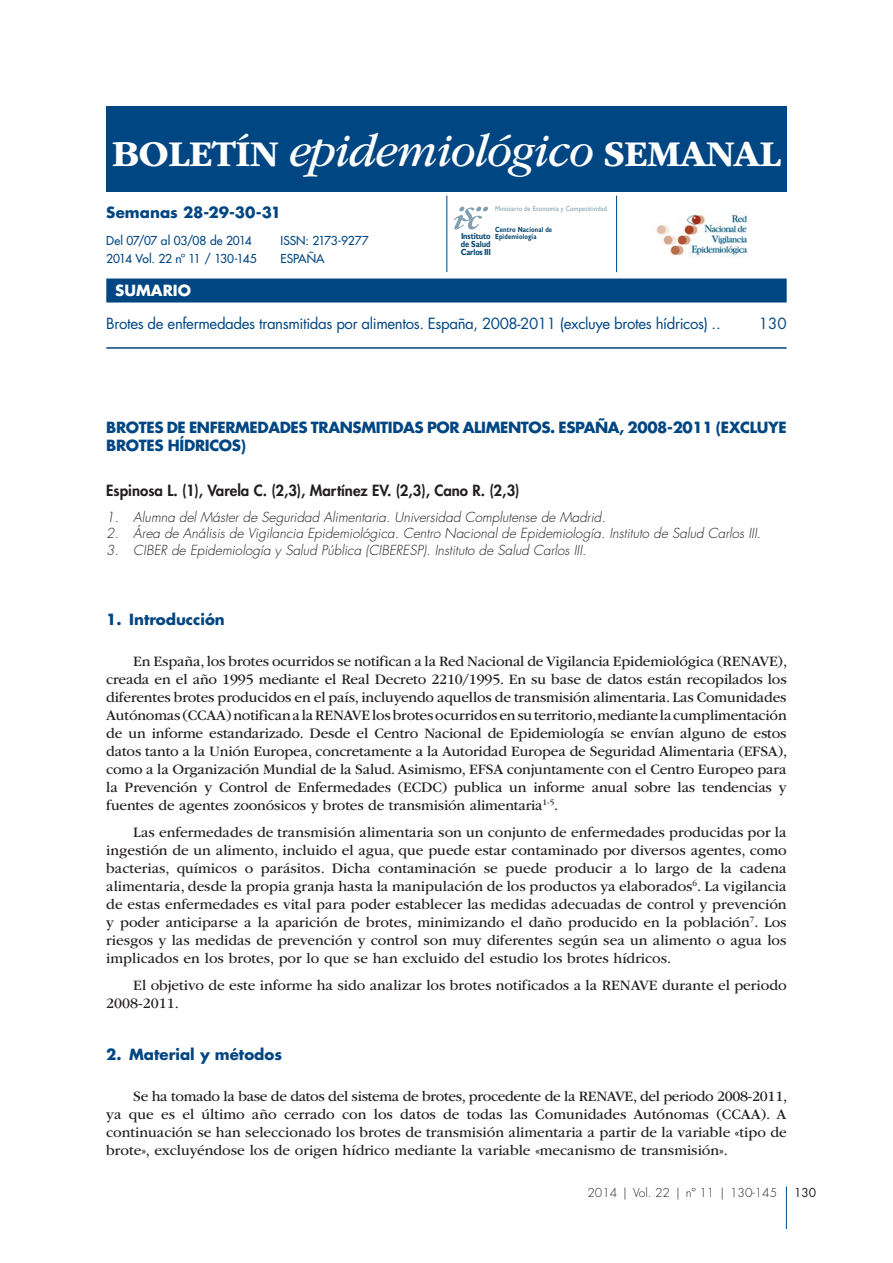
<style>
.page{position:relative;width:893px;height:1263px;background:#fff}
.page>*{position:absolute;margin:0;border:0;box-sizing:border-box;transform-origin:0 0}
.PUBLICACION-TITULO{font:700 37.8px "ITC Garamond Std";letter-spacing:-.025em;color:#fff}
.GENERAL-PARRAFO-1{font:15px/18px "ITC Garamond Std";color:#231f20;text-align:justify}
.SUMARIO-NIVEL-1{font:15px "Futura Std";letter-spacing:-.025em;color:#004682}
.GENERAL-NIVEL-1{font:700 15px/18px "Futura Std";letter-spacing:-.025em;color:#004682}
.GENERAL-AUTOR-DESP{font:800 15px "Futura Std";color:#231f20}
.GENERAL-NIVEL-2{font:700 15px "Futura Std";color:#004682}
.PUBLICACION-SEMANA{font:700 15px "Futura Std";color:#004682}
.SUMARIO-TITULO{font:700 15px "Futura Std";color:#fff}
.SUMARIO-NUMPAG{font:15px "Futura Std";color:#004682}
.GENERAL-CARGO{font:italic 300 13.5px "Futura Std";color:#231f20}
.GENERAL-CARGO-DESP{font:italic 300 13.5px "Futura Std";color:#231f20}
.PUBLICACION-FECHA{font:500 12px "Futura Std";letter-spacing:-.01em;color:#004682}
.MAQUETA-FECHA-NUMERO{font:300 12px "Futura Std";color:#231f20}
.PUBLICACION-FECHA-2{font:500 12px "Futura Std";letter-spacing:-.055em;color:#004682}
.MAQUETA-FOLIO{font:12px "Futura Std";color:#231f20}
.t1{font:700 8.85px/16px "Gill Sans";letter-spacing:-.01em;color:#00436e;scale:.86 1}
.t2{font:700 7.35px/6.9px "Gill Sans";letter-spacing:.025em;color:#00436e;scale:.8 1}
.t3{font:7.05px "Gill Sans";letter-spacing:.025em;color:#819fb2;scale:.9 1}
.s1{font-weight:400;font-style:italic;font-size:48px}
</style>
<div class="page">
<hr style="left:786px;top:1186px;width:1px;height:43px;background:#004682">
<hr style="left:446px;top:196px;width:1px;height:76px;background:#004682">
<hr style="left:616px;top:196px;width:1px;height:76px;background:#004682">
<div style="left:106px;top:278px;width:681px;height:24px;background:#004682"></div>
<hr style="left:106px;top:347px;width:681px;height:2px;background:#004682">
<div style="left:106px;top:106px;width:681px;height:85px;background:#004682"></div>
<svg style="left:454px;top:207px;width:34px;height:23px"></svg>
<img style="left:656px;top:213px;width:92px;height:44px">
<p class="PUBLICACION-TITULO" style="left:112px;top:132px;width:671px">BOLETÍN <span class="s1">epidemiológico</span> SEMANAL</p>
<p class="PUBLICACION-SEMANA" style="left:106px;top:203px;width:176px">Semanas 28-29-30-31</p>
<p class="t3" style="left:495px;top:205px;width:126px">Ministerio de Economía y Competitividad</p>
<p class="t1" style="left:461px;top:228px;width:37px">Instituto<br>Carlos III</p>
<p class="t2" style="left:495px;top:226px;width:73px">Centro Nacional de<br>Epidemiología</p>
<p class="PUBLICACION-FECHA" style="left:106px;top:233px;width:147px">Del 07/07 al 03/08 de 2014</p>
<p class="PUBLICACION-FECHA-2" style="left:106px;top:251px;width:152px">2014 Vol. 22 nº 11 / 130-145</p>
<p class="PUBLICACION-FECHA" style="left:281px;top:233px;width:89px">ISSN: 2173-9277</p>
<p class="PUBLICACION-FECHA" style="left:281px;top:251px;width:46px">ESPAÑA</p>
<p class="t1" style="left:461px;top:236px;width:36px">de Salud</p>
<p class="SUMARIO-TITULO" style="left:115px;top:281px;width:77px">SUMARIO</p>
<p class="SUMARIO-NIVEL-1" style="left:106px;top:314px;width:616px">Brotes de enfermedades transmitidas por alimentos. España, 2008-2011 (excluye brotes hídricos) ..</p>
<p class="SUMARIO-NUMPAG" style="left:759px;top:314px;width:29px">130</p>
<p class="GENERAL-NIVEL-1" style="left:106px;top:419px;width:682px">BROTES DE ENFERMEDADES TRANSMITIDAS POR ALIMENTOS. ESPAÑA, 2008-2011 (EXCLUYE<br>BROTES HÍDRICOS)</p>
<p class="GENERAL-AUTOR-DESP" style="left:106px;top:481px;width:415px">Espinosa L. (1), Varela C. (2,3), Martínez EV. (2,3), Cano R. (2,3)</p>
<p class="GENERAL-CARGO" style="left:106px;top:509px;width:501px">1. Alumna del Máster de Seguridad Alimentaria. Universidad Complutense de Madrid.</p>
<p class="GENERAL-CARGO" style="left:106px;top:525px;width:656px">2. Área de Análisis de Vigilancia Epidemiológica. Centro Nacional de Epidemiología. Instituto de Salud Carlos III.</p>
<p class="GENERAL-CARGO-DESP" style="left:106px;top:542px;width:482px">3. CIBER de Epidemiología y Salud Pública (CIBERESP). Instituto de Salud Carlos III.</p>
<p class="GENERAL-NIVEL-2" style="left:106px;top:610px;width:120px">1. Introducción</p>
<p class="GENERAL-PARRAFO-1" style="left:106px;top:652px;width:682px;text-indent:27px">En España, los brotes ocurridos se notifican a la Red Nacional de Vigilancia Epidemiológica (RENAVE), creada en el año 1995 mediante el Real Decreto 2210/1995. En su base de datos están recopilados los diferentes brotes producidos en el país, incluyendo aquellos de transmisión alimentaria. Las Comunidades Autónomas (CCAA) notifican a la RENAVE los brotes ocurridos en su territorio, mediante la cumplimentación de un informe estandarizado. Desde el Centro Nacional de Epidemiología se envían alguno de estos datos tanto a la Unión Europea, concretamente a la Autoridad Europea de Seguridad Alimentaria (EFSA), como a la Organización Mundial de la Salud. Asimismo, EFSA conjuntamente con el Centro Europeo para la Prevención y Control de Enfermedades (ECDC) publica un informe anual sobre las tendencias y fuentes de agentes zoonósicos y brotes de transmisión alimentaria<sup>1-5</sup>.</p>
<p class="GENERAL-PARRAFO-1" style="left:106px;top:823px;width:682px;text-indent:27px">Las enfermedades de transmisión alimentaria son un conjunto de enfermedades producidas por la ingestión de un alimento, incluido el agua, que puede estar contaminado por diversos agentes, como bacterias, químicos o parásitos. Dicha contaminación se puede producir a lo largo de la cadena alimentaria, desde la propia granja hasta la manipulación de los productos ya elaborados<sup>6</sup>. La vigilancia de estas enfermedades es vital para poder establecer las medidas adecuadas de control y prevención y poder anticiparse a la aparición de brotes, minimizando el daño producido en la población<sup>7</sup>. Los riesgos y las medidas de prevención y control son muy diferentes según sea un alimento o agua los implicados en los brotes, por lo que se han excluido del estudio los brotes hídricos.</p>
<p class="GENERAL-PARRAFO-1" style="left:106px;top:976px;width:682px;text-indent:27px">El objetivo de este informe ha sido analizar los brotes notificados a la RENAVE durante el periodo<br>2008-2011.</p>
<p class="GENERAL-NIVEL-2" style="left:106px;top:1045px;width:177px">2. Material y métodos</p>
<p class="GENERAL-PARRAFO-1" style="left:106px;top:1087px;width:682px;text-indent:27px">Se ha tomado la base de datos del sistema de brotes, procedente de la RENAVE, del periodo 2008-2011, ya que es el último año cerrado con los datos de todas las Comunidades Autónomas (CCAA). A continuación se han seleccionado los brotes de transmisión alimentaria a partir de la variable «tipo de brote», excluyéndose los de origen hídrico mediante la variable «mecanismo de transmisión».</p>
<p class="MAQUETA-FECHA-NUMERO" style="left:587px;top:1186px;width:191px">2014 | Vol. 22 | nº 11 | 130-145</p>
<p class="MAQUETA-FOLIO" style="left:794px;top:1185px;width:24px">130</p>
</div>
